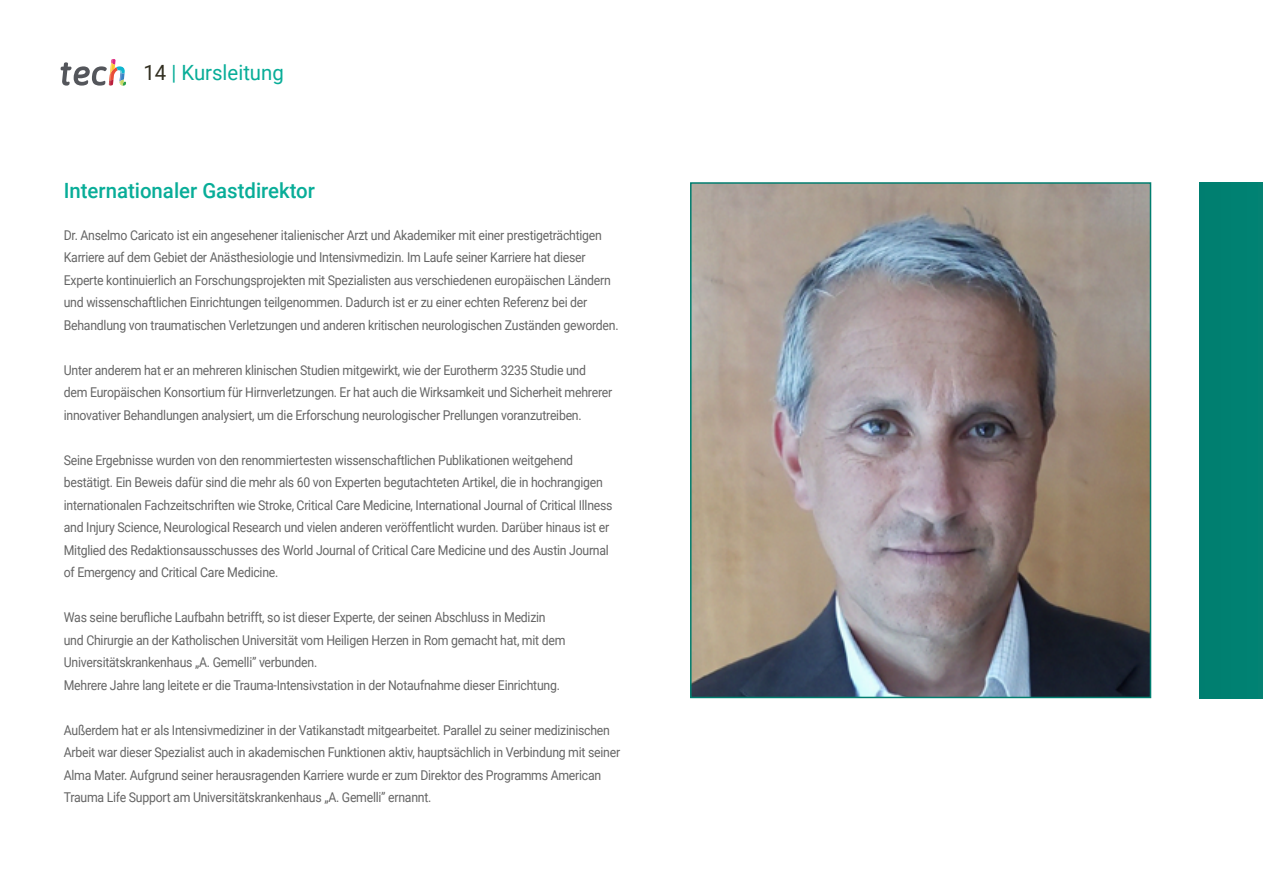
<style>
.page{position:relative;width:1263px;height:893px;background:#fff}
.page>*{position:absolute;margin:0;border:0;box-sizing:border-box;transform-origin:0 0}
.t1{font:500 21px "Roboto";color:#08ad98}
.t2{font:21px "Roboto";color:#08ad98}
.t3{font:13.5px/22.5px "Roboto";letter-spacing:-.02em;color:#656565;scale:.91 1}
.s1{color:#312e20}
</style>
<div class="page">
<div style="left:1199px;top:182px;width:64px;height:516px;background:#008071"></div>
<svg style="left:61px;top:59px;width:65px;height:27px"></svg>
<img style="left:693px;top:185px;width:455px;height:510px">
<div style="left:690px;top:182px;width:461px;height:516px;border:2px solid #007e6f"></div>
<h1 class="t2" style="left:144px;top:57px;width:142px"><span class="s1">14</span> | Kursleitung</h1>
<h1 class="t1" style="left:64px;top:176px;width:253px">Internationaler Gastdirektor</h1>
<p class="t3" style="left:64px;top:223px;width:611px">Dr. Anselmo Caricato ist ein angesehener italienischer Arzt und Akademiker mit einer prestigeträchtigen Karriere auf dem Gebiet der Anästhesiologie und Intensivmedizin. Im Laufe seiner Karriere hat dieser Experte kontinuierlich an Forschungsprojekten mit Spezialisten aus verschiedenen europäischen Ländern und wissenschaftlichen Einrichtungen teilgenommen. Dadurch ist er zu einer echten Referenz bei der Behandlung von traumatischen Verletzungen und anderen kritischen neurologischen Zuständen geworden.</p>
<p class="t3" style="left:64px;top:358px;width:604px">Unter anderem hat er an mehreren klinischen Studien mitgewirkt, wie der Eurotherm 3235 Studie und dem Europäischen Konsortium für Hirnverletzungen. Er hat auch die Wirksamkeit und Sicherheit mehrerer innovativer Behandlungen analysiert, um die Erforschung neurologischer Prellungen voranzutreiben.</p>
<p class="t3" style="left:64px;top:448px;width:605px">Seine Ergebnisse wurden von den renommiertesten wissenschaftlichen Publikationen weitgehend bestätigt. Ein Beweis dafür sind die mehr als 60 von Experten begutachteten Artikel, die in hochrangigen internationalen Fachzeitschriften wie Stroke, Critical Care Medicine, International Journal of Critical Illness and Injury Science, Neurological Research und vielen anderen veröffentlicht wurden. Darüber hinaus ist er Mitglied des Redaktionsausschusses des World Journal of Critical Care Medicine und des Austin Journal of Emergency and Critical Care Medicine.</p>
<p class="t3" style="left:64px;top:606px;width:553px">Was seine berufliche Laufbahn betrifft, so ist dieser Experte, der seinen Abschluss in Medizin und Chirurgie an der Katholischen Universität vom Heiligen Herzen in Rom gemacht hat, mit dem Universitätskrankenhaus „A. Gemelli” verbunden.<br>Mehrere Jahre lang leitete er die Trauma-Intensivstation in der Notaufnahme dieser Einrichtung.</p>
<p class="t3" style="left:64px;top:718px;width:613px">Außerdem hat er als Intensivmediziner in der Vatikanstadt mitgearbeitet. Parallel zu seiner medizinischen Arbeit war dieser Spezialist auch in akademischen Funktionen aktiv, hauptsächlich in Verbindung mit seiner Alma Mater. Aufgrund seiner herausragenden Karriere wurde er zum Direktor des Programms American Trauma Life Support am Universitätskrankenhaus „A. Gemelli” ernannt.</p>
</div>
